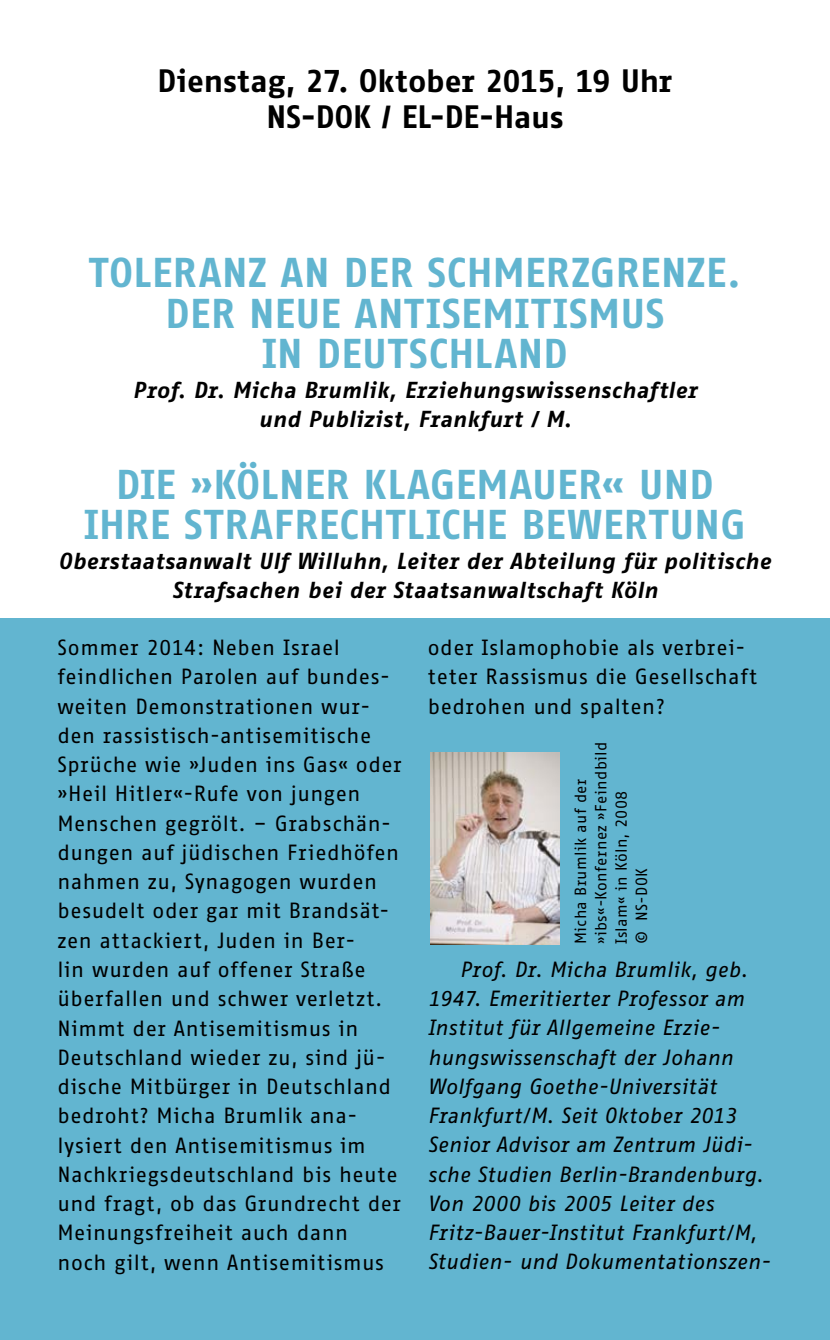
<style>
.page{position:relative;width:830px;height:1340px;background:#fff}
.page>*{position:absolute;margin:0;border:0;box-sizing:border-box;transform-origin:0 0}
.t1{font:700 40.5px/40.5px "Fago Office Sans";letter-spacing:.015em;color:#62b5d0;text-align:center}
.t2{font:700 31.5px/36px "Fago Office Sans";color:#000;text-align:center}
.t3{font:italic 700 22.5px/29.2px "Fago Office Sans";letter-spacing:.02em;color:#000;text-align:center}
.t4{font:21.38px/29.2px "Fago Office Sans";letter-spacing:.025em;color:#000}
.t5{font:italic 21.38px/29.2px "Fago Office Sans";letter-spacing:.01em;color:#000}
.t6{font:15.75px/20.2px "Fago Office Sans";letter-spacing:.025em;color:#000}
</style>
<div class="page">
<div style="left:0;top:619px;width:829px;height:720px;background:#62b5d0"></div>
<img style="left:431px;top:753px;width:128px;height:191px">
<h2 class="t2" style="left:157px;top:63px;width:516px">Dienstag, 27. Oktober 2015, 19 Uhr<br>NS-DOK / EL-DE-Haus</h2>
<h1 class="t1" style="left:89px;top:252px;width:653px">TOLERANZ AN DER SCHMERZGRENZE.<br>DER NEUE ANTISEMITISMUS<br>IN DEUTSCHLAND</h1>
<p class="t3" style="left:133px;top:375px;width:565px">Prof. Dr. Micha Brumlik, Erziehungswissenschaftler und Publizist, Frankfurt / M.</p>
<h1 class="t1" style="left:84px;top:464px;width:663px">DIE »KÖLNER KLAGEMAUER« UND<br>IHRE STRAFRECHTLICHE BEWERTUNG</h1>
<p class="t3" style="left:59px;top:546px;width:713px">Oberstaatsanwalt Ulf Willuhn, Leiter der Abteilung für politische<br>Strafsachen bei der Staatsanwaltschaft Köln</p>
<p class="t4" style="left:57px;top:633px;width:346px">Sommer 2014: Neben Israel feindlichen Parolen auf bundes&shy;weiten Demonstrationen wur&shy;den rassistisch-antisemitische<br>Sprüche wie »Juden ins Gas« oder »Heil Hitler«- Rufe von jungen<br>Menschen gegrölt. – Grabschän&shy;dungen auf jüdischen Friedhöfen nahmen zu, Synagogen wurden besudelt oder gar mit Brandsät&shy;zen attackiert, Juden in Ber-<br>lin wurden auf offener Straße überfallen und schwer verletzt.<br>Nimmt der Antisemitismus in<br>Deutschland wieder zu, sind jü&shy;dische Mitbürger in Deutschland bedroht? Micha Brumlik ana&shy;lysiert den Antisemitismus im<br>Nachkriegsdeutschland bis heute und fragt, ob das Grundrecht der<br>Meinungsfreiheit auch dann noch gilt, wenn Antisemitismus</p>
<p class="t4" style="left:427px;top:633px;width:331px">oder Islamophobie als verbrei&shy;teter Rassismus die Gesellschaft bedrohen und spalten?</p>
<p class="t6" style="left:570px;top:944px;width:204px;rotate:-90deg">Micha Brumlik auf der »ibs«- Konfernez »Feindbild<br>Islam« in Köln, 2008<br>© NS- DOK</p>
<p class="t5" style="left:427px;top:954px;width:344px;text-indent:32px">Prof. Dr. Micha Brumlik, geb.<br>1947. Emeritierter Professor am<br>Institut für Allgemeine Erzie&shy;hungswissenschaft der Johann<br>Wolfgang Goethe-Universität<br>Frankfurt/M. Seit Oktober 2013<br>Senior Advisor am Zentrum Jüdi&shy;sche Studien Berlin-Brandenburg.<br>Von 2000 bis 2005 Leiter des<br>Fritz-Bauer-Institut Frankfurt/M,<br>Studien- und Dokumentationszen-</p>
</div>
